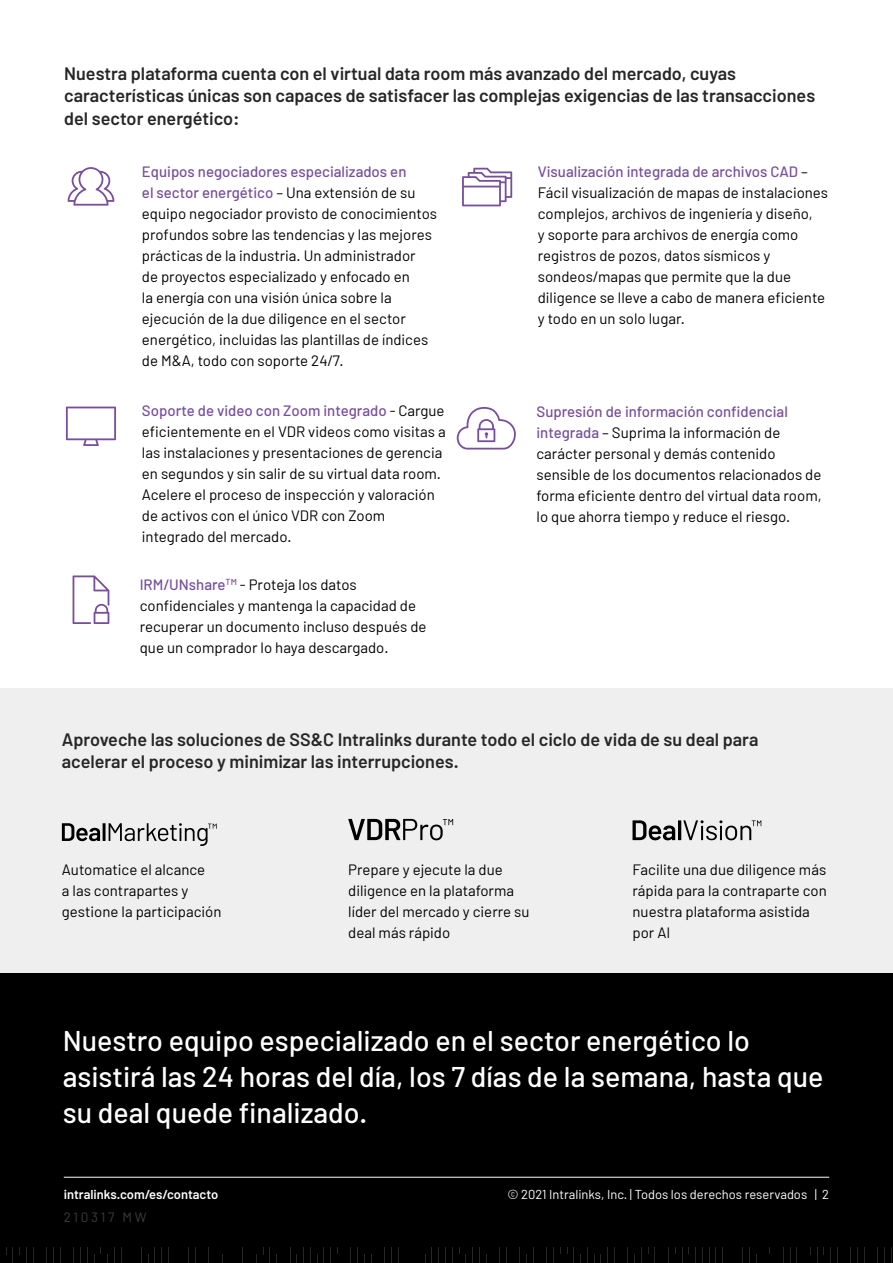
<style>
.page{position:relative;width:893px;height:1263px;background:#fff}
.page>*{position:absolute;margin:0;border:0;box-sizing:border-box;transform-origin:0 0}
.t1{font:500 28.5px/36px "Barlow";color:#fff}
.t2{font:600 18px/22.5px "Barlow";color:#262626}
.t3{font:15px/21px "Barlow";color:#000}
.t4{font:13.5px "Barlow";letter-spacing:.2em;color:#3c3c3b}
.t5{font:12.9px "Barlow";color:#fff}
.t6{font:600 12.9px "Barlow";color:#fff}
.s1{font-weight:500;color:#774f9b}
</style>
<div class="page">
<div style="left:0;top:966px;width:893px;height:297px;background:#000"></div>
<hr style="left:6px;top:1066px;width:1px;height:188px;background:#fff">
<hr style="left:19px;top:1160px;width:1px;height:94px;background:#fff">
<hr style="left:26px;top:1103px;width:1px;height:160px;background:#fff">
<hr style="left:33px;top:1141px;width:1px;height:122px;background:#fff">
<hr style="left:46px;top:1216px;width:1px;height:47px;background:#fff">
<svg style="left:53px;top:1247px;width:1px;height:16px"></svg>
<svg style="left:60px;top:1247px;width:1px;height:16px"></svg>
<hr style="left:73px;top:1179px;width:1px;height:84px;background:#fff">
<hr style="left:80px;top:1179px;width:1px;height:84px;background:#fff">
<svg style="left:87px;top:1247px;width:1px;height:16px"></svg>
<hr style="left:100px;top:1216px;width:1px;height:38px;background:#fff">
<hr style="left:114px;top:1216px;width:1px;height:47px;background:#fff">
<hr style="left:121px;top:1198px;width:1px;height:65px;background:#fff">
<hr style="left:141px;top:1085px;width:1px;height:178px;background:#fff">
<hr style="left:155px;top:1216px;width:1px;height:47px;background:#fff">
<hr style="left:161px;top:1160px;width:1px;height:103px;background:#fff">
<hr style="left:168px;top:1141px;width:1px;height:122px;background:#fff">
<hr style="left:188px;top:1216px;width:1px;height:47px;background:#fff">
<hr style="left:195px;top:1085px;width:1px;height:178px;background:#fff">
<hr style="left:209px;top:1047px;width:1px;height:216px;background:#fff">
<hr style="left:242px;top:1122px;width:1px;height:141px;background:#fff">
<hr style="left:263px;top:1066px;width:1px;height:188px;background:#fff">
<hr style="left:269px;top:1122px;width:1px;height:141px;background:#fff">
<hr style="left:290px;top:1179px;width:1px;height:84px;background:#fff">
<hr style="left:303px;top:1141px;width:1px;height:122px;background:#fff">
<hr style="left:310px;top:1141px;width:1px;height:122px;background:#fff">
<hr style="left:323px;top:1160px;width:1px;height:103px;background:#fff">
<svg style="left:330px;top:1247px;width:1px;height:16px"></svg>
<hr style="left:337px;top:1047px;width:1px;height:207px;background:#fff">
<hr style="left:350px;top:1216px;width:1px;height:47px;background:#fff">
<svg style="left:357px;top:1247px;width:1px;height:16px"></svg>
<hr style="left:384px;top:1160px;width:1px;height:103px;background:#fff">
<svg style="left:391px;top:1247px;width:1px;height:16px"></svg>
<hr style="left:398px;top:1198px;width:1px;height:65px;background:#fff">
<hr style="left:438px;top:1028px;width:1px;height:235px;background:#fff">
<svg style="left:445px;top:1247px;width:1px;height:16px"></svg>
<hr style="left:452px;top:1179px;width:1px;height:84px;background:#fff">
<hr style="left:459px;top:1179px;width:1px;height:75px;background:#fff">
<hr style="left:472px;top:1179px;width:1px;height:84px;background:#fff">
<hr style="left:479px;top:1179px;width:1px;height:84px;background:#fff">
<hr style="left:499px;top:1085px;width:1px;height:178px;background:#fff">
<hr style="left:506px;top:1141px;width:1px;height:122px;background:#fff">
<svg style="left:519px;top:1247px;width:1px;height:16px"></svg>
<hr style="left:533px;top:1216px;width:1px;height:47px;background:#fff">
<hr style="left:546px;top:1216px;width:1px;height:47px;background:#fff">
<hr style="left:553px;top:1216px;width:1px;height:47px;background:#fff">
<hr style="left:560px;top:1122px;width:1px;height:132px;background:#fff">
<hr style="left:567px;top:1179px;width:1px;height:75px;background:#fff">
<hr style="left:573px;top:1179px;width:1px;height:84px;background:#fff">
<hr style="left:587px;top:1085px;width:1px;height:178px;background:#fff">
<svg style="left:594px;top:1254px;width:7px;height:9px"></svg>
<hr style="left:607px;top:1198px;width:1px;height:65px;background:#fff">
<hr style="left:614px;top:1141px;width:1px;height:122px;background:#fff">
<hr style="left:628px;top:1216px;width:1px;height:47px;background:#fff">
<hr style="left:641px;top:1216px;width:1px;height:47px;background:#fff">
<hr style="left:648px;top:1216px;width:1px;height:38px;background:#fff">
<hr style="left:655px;top:1216px;width:1px;height:47px;background:#fff">
<svg style="left:668px;top:1247px;width:1px;height:16px"></svg>
<hr style="left:675px;top:1047px;width:1px;height:207px;background:#fff">
<svg style="left:682px;top:1247px;width:1px;height:16px"></svg>
<hr style="left:688px;top:1198px;width:1px;height:56px;background:#fff">
<hr style="left:695px;top:1179px;width:1px;height:84px;background:#fff">
<hr style="left:702px;top:1179px;width:1px;height:84px;background:#fff">
<hr style="left:709px;top:1179px;width:1px;height:84px;background:#fff">
<hr style="left:715px;top:1122px;width:1px;height:141px;background:#fff">
<svg style="left:722px;top:1247px;width:1px;height:16px"></svg>
<hr style="left:742px;top:1122px;width:1px;height:141px;background:#fff">
<hr style="left:749px;top:1047px;width:1px;height:216px;background:#fff">
<hr style="left:783px;top:1179px;width:1px;height:84px;background:#fff">
<hr style="left:790px;top:1198px;width:1px;height:65px;background:#fff">
<hr style="left:796px;top:1179px;width:1px;height:84px;background:#fff">
<hr style="left:810px;top:1066px;width:1px;height:188px;background:#fff">
<svg style="left:817px;top:1247px;width:1px;height:16px"></svg>
<hr style="left:823px;top:1160px;width:1px;height:94px;background:#fff">
<hr style="left:830px;top:1103px;width:1px;height:160px;background:#fff">
<hr style="left:837px;top:1141px;width:1px;height:122px;background:#fff">
<hr style="left:850px;top:1216px;width:1px;height:47px;background:#fff">
<svg style="left:857px;top:1247px;width:1px;height:16px"></svg>
<svg style="left:864px;top:1247px;width:1px;height:16px"></svg>
<hr style="left:878px;top:1179px;width:1px;height:84px;background:#fff">
<hr style="left:884px;top:1179px;width:1px;height:84px;background:#fff">
<svg style="left:891px;top:1247px;width:1px;height:16px"></svg>
<div style="left:0;top:688px;width:893px;height:285px;background:#efefef"></div>
<div style="left:0;top:973px;width:893px;height:274px;background:#000"></div>
<svg style="left:462px;top:168px;width:50px;height:38px"></svg>
<svg style="left:68px;top:167px;width:46px;height:39px"></svg>
<svg style="left:73px;top:575px;width:36px;height:49px"></svg>
<svg style="left:66px;top:407px;width:50px;height:39px"></svg>
<svg style="left:457px;top:407px;width:59px;height:42px"></svg>
<svg style="left:632px;top:820px;width:43px;height:20px"></svg>
<hr style="left:678px;top:820px;width:3px;height:20px;background:#000">
<svg style="left:683px;top:820px;width:78px;height:20px"></svg>
<svg style="left:348px;top:819px;width:105px;height:21px"></svg>
<svg style="left:62px;top:823px;width:38px;height:18px"></svg>
<hr style="left:103px;top:823px;width:3px;height:18px;background:#000">
<svg style="left:109px;top:823px;width:108px;height:23px"></svg>
<hr style="left:64px;top:1177px;width:765px;height:1px;background:#fff">
<p class="t2" style="left:64px;top:62px;width:752px">Nuestra plataforma cuenta con el virtual data room más avanzado del mercado, cuyas características únicas son capaces de satisfacer las complejas exigencias de las transacciones del sector energético:</p>
<p class="t3" style="left:142px;top:160px;width:297px"><span class="s1">Equipos negociadores especializados en<br>el sector energético</span> – Una extensión de su equipo negociador provisto de conocimientos profundos sobre las tendencias y las mejores prácticas de la industria. Un administrador<br>de proyectos especializado y enfocado en<br>la energía con una visión única sobre la ejecución de la due diligence en el sector energético, incluidas las plantillas de índices de M&amp;A, todo con soporte 24/7.</p>
<p class="t3" style="left:538px;top:160px;width:292px"><span class="s1">Visualización integrada de archivos CAD</span> – Fácil visualización de mapas de instalaciones complejos, archivos de ingeniería y diseño,<br>y soporte para archivos de energía como registros de pozos, datos sísmicos y sondeos/mapas que permite que la due diligence se lleve a cabo de manera eficiente y todo en un solo lugar.</p>
<p class="t3" style="left:142px;top:400px;width:305px"><span class="s1">Soporte de video con Zoom integrado</span> - Cargue eficientemente en el VDR videos como visitas a las instalaciones y presentaciones de gerencia en segundos y sin salir de su virtual data room.<br>Acelere el proceso de inspección y valoración de activos con el único VDR con Zoom integrado del mercado.</p>
<p class="t3" style="left:536px;top:400px;width:287px"><span class="s1">Supresión de información confidencial integrada</span> – Suprima la información de carácter personal y demás contenido sensible de los documentos relacionados de forma eficiente dentro del virtual data room, lo que ahorra tiempo y reduce el riesgo.</p>
<p class="t3" style="left:140px;top:574px;width:288px"><span class="s1">IRM/UNshare</span><sup>TM</sup> - Proteja los datos confidenciales y mantenga la capacidad de recuperar un documento incluso después de que un comprador lo haya descargado.</p>
<p class="t2" style="left:62px;top:728px;width:698px">Aproveche las soluciones de SS&amp;C Intralinks durante todo el ciclo de vida de su deal para acelerar el proceso y minimizar las interrupciones.</p>
<p class="t3" style="left:62px;top:858px;width:161px">Automatice el alcance<br>a las contrapartes y gestione la participación</p>
<p class="t3" style="left:348px;top:858px;width:183px">Prepare y ejecute la due diligence en la plataforma líder del mercado y cierre su deal más rápido</p>
<p class="t3" style="left:632px;top:858px;width:196px">Facilite una due diligence más rápida para la contraparte con nuestra plataforma asistida por AI</p>
<h1 class="t1" style="left:63px;top:1022px;width:762px">Nuestro equipo especializado en el sector energético lo asistirá las 24 horas del día, los 7 días de la semana, hasta que su deal quede finalizado.</h1>
<p class="t6" style="left:64px;top:1186px;width:156px">intralinks.com/es/contacto</p>
<p class="t5" style="left:507px;top:1186px;width:323px">© 2021 Intralinks, Inc. | Todos los derechos reservados | 2</p>
<p class="t4" style="left:64px;top:1208px;width:84px">210317 MW</p>
</div>
